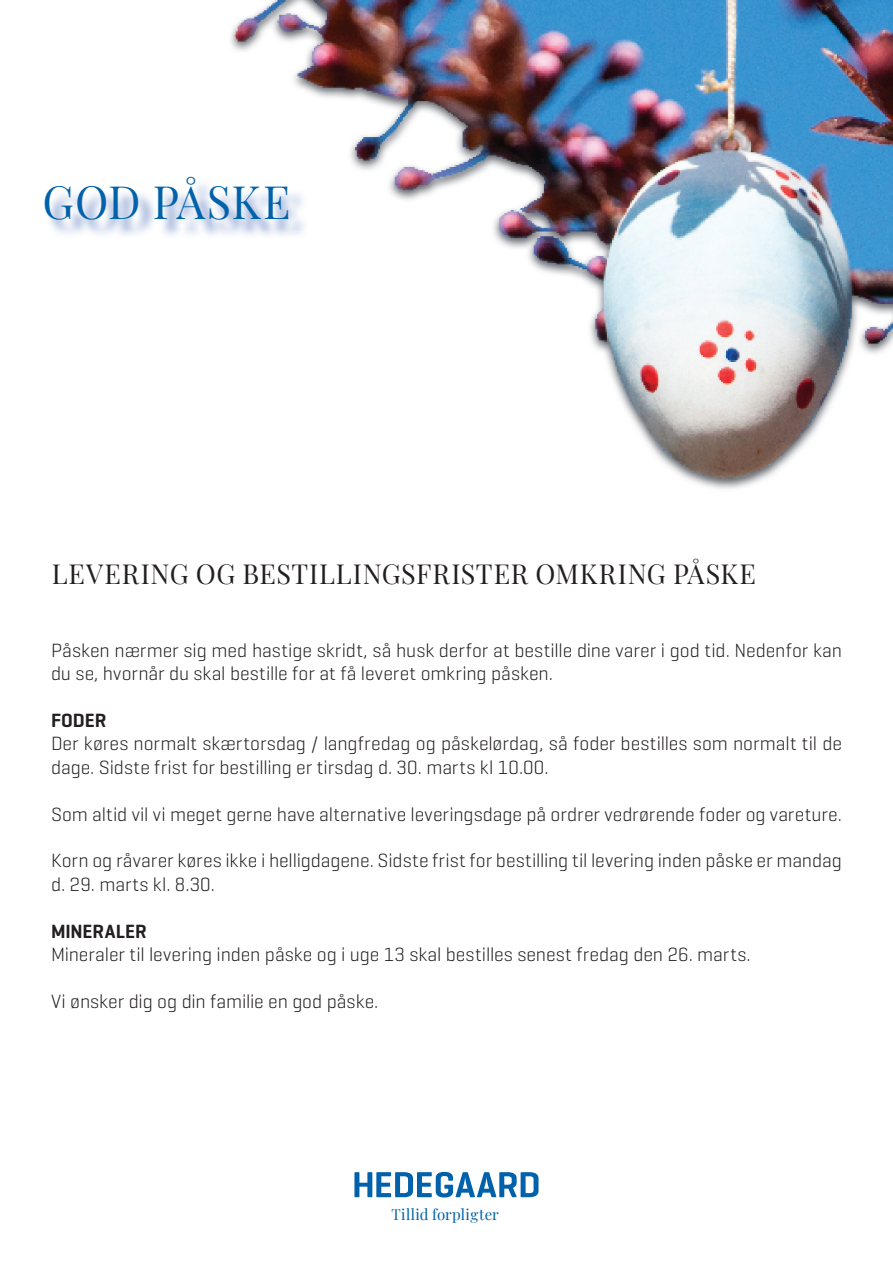
<style>
.page{position:relative;width:893px;height:1263px;background:#fff}
.page>*{position:absolute;margin:0;border:0;box-sizing:border-box;transform-origin:0 0}
.t1{font:45px "Playfair Display";letter-spacing:.015em;color:#0161aa}
.t2{font:27px "Playfair Display";letter-spacing:.03em;color:#231f20}
.t3{font:300 19.5px/23.4px "Geogrotesque";letter-spacing:-.005em;color:#231f20}
.t4{font:600 19.5px "Geogrotesque";color:#231f20}
.t5{font:15px "Playfair Display";letter-spacing:.03em;color:#0161aa}
</style>
<div class="page">
<img style="left:230px;top:0;width:663px;height:489px">
<img style="left:49px;top:179px;width:258px;height:59px">
<svg style="left:354px;top:1172px;width:184px;height:25px"></svg>
<h1 class="t1" style="left:42px;top:167px;width:249px">GOD PÅSKE</h1>
<h2 class="t2" style="left:52px;top:552px;width:706px">LEVERING OG BESTILLINGSFRISTER OMKRING PÅSKE</h2>
<p class="t3" style="left:51px;top:638px;width:792px">Påsken nærmer sig med hastige skridt, så husk derfor at bestille dine varer i god tid. Nedenfor kan du se, hvornår du skal bestille for at få leveret omkring påsken.</p>
<p class="t4" style="left:51px;top:708px;width:57px">FODER</p>
<p class="t3" style="left:51px;top:731px;width:792px">Der køres normalt skærtorsdag / langfredag og påskelørdag, så foder bestilles som normalt til de dage. Sidste frist for bestilling er tirsdag d. 30. marts kl 10.00.</p>
<p class="t3" style="left:51px;top:801px;width:792px">Som altid vil vi meget gerne have alternative leveringsdage på ordrer vedrørende foder og vareture.</p>
<p class="t3" style="left:51px;top:848px;width:792px">Korn og råvarer køres ikke i helligdagene. Sidste frist for bestilling til levering inden påske er mandag d. 29. marts kl. 8.30.</p>
<p class="t4" style="left:51px;top:919px;width:97px">MINERALER</p>
<p class="t3" style="left:51px;top:942px;width:701px">Mineraler til levering inden påske og i uge 13 skal bestilles senest fredag den 26. marts.</p>
<p class="t3" style="left:51px;top:989px;width:329px">Vi ønsker dig og din familie en god påske.</p>
<p class="t5" style="left:391px;top:1203px;width:109px">Tillid forpligter</p>
</div>
